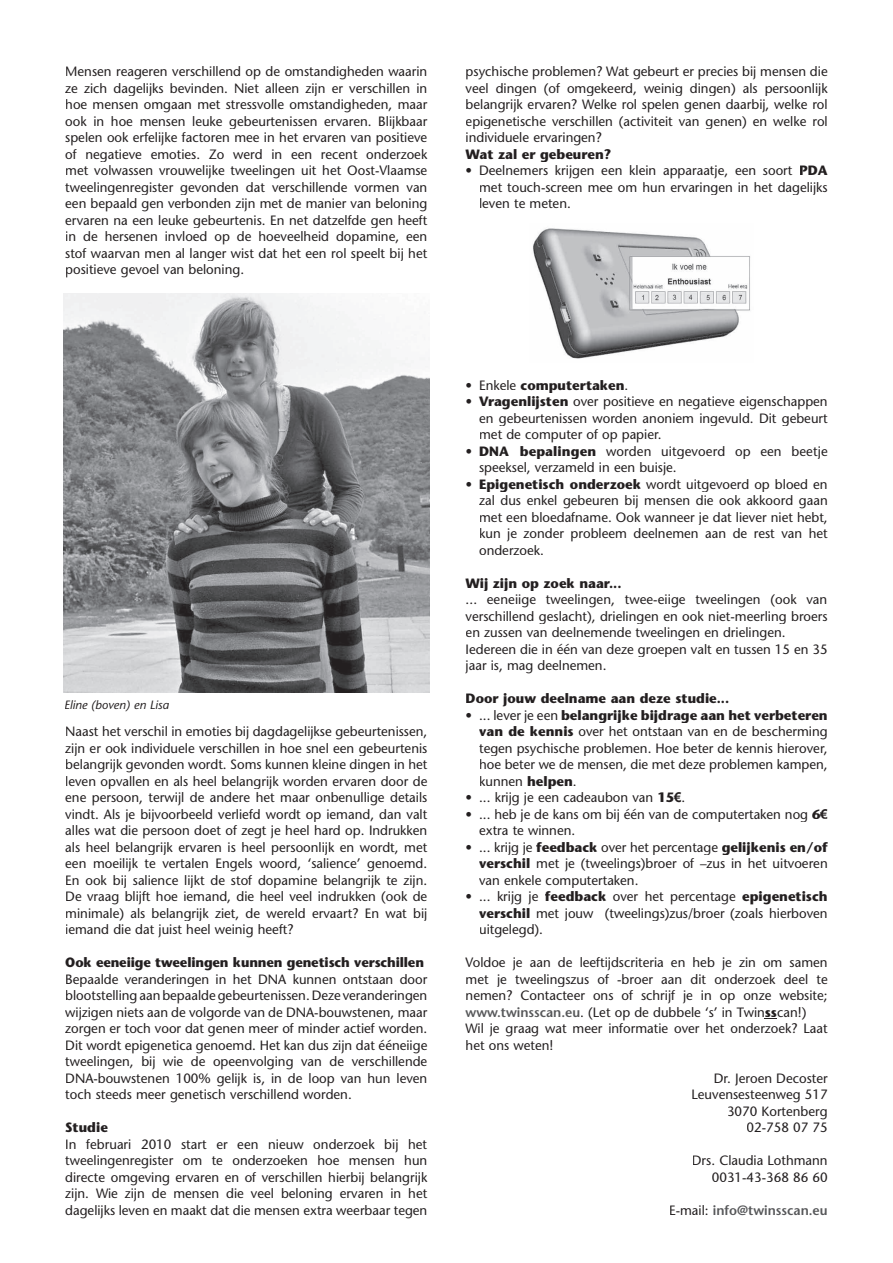
<style>
.page{position:relative;width:893px;height:1263px;background:#fff}
.page>*{position:absolute;margin:0;border:0;box-sizing:border-box;transform-origin:0 0}
.t1{font:13.5px/16.5px "Stone Sans";color:#231f20;text-align:justify}
.t2{font:700 13.5px "Stone Sans";color:#231f20}
.t3{font:600 13.5px "Stone Sans";color:#57585a}
.t4{font:italic 12px "Stone Sans";color:#231f20}
.s1{font-weight:700}
.s2{font-weight:400}
.s3{font-family:"Arial";font-weight:700}
.s4{font-weight:600;color:#57585a}
.s5{font-weight:400;color:#231f20}
</style>
<div class="page">
<svg style="left:765px;top:1018px;width:12px;height:1px"></svg>
<img style="left:64px;top:293px;width:365px;height:400px">
<img style="left:533px;top:228px;width:217px;height:131px">
<p class="t1" style="left:65px;top:63px;width:364px">Mensen reageren verschillend op de omstandigheden waarin ze zich dagelijks bevinden. Niet alleen zijn er verschillen in hoe mensen omgaan met stressvolle omstandigheden, maar ook in hoe mensen leuke gebeurtenissen ervaren. Blijkbaar spelen ook erfelijke factoren mee in het ervaren van positieve of negatieve emoties. Zo werd in een recent onderzoek met volwassen vrouwelijke tweelingen uit het Oost-Vlaamse tweelingenregister gevonden dat verschillende vormen van een bepaald gen verbonden zijn met de manier van beloning ervaren na een leuke gebeurtenis. En net datzelfde gen heeft in de hersenen invloed op de hoeveelheid dopamine, een stof waarvan men al langer wist dat het een rol speelt bij het positieve gevoel van beloning.</p>
<p class="t1" style="left:466px;top:63px;width:364px">psychische problemen? Wat gebeurt er precies bij mensen die veel dingen (of omgekeerd, weinig dingen) als persoonlijk belangrijk ervaren? Welke rol spelen genen daarbij, welke rol epigenetische verschillen (activiteit van genen) en welke rol individuele ervaringen?</p>
<p class="t2" style="left:466px;top:145px;width:147px">Wat zal er gebeuren?</p>
<p class="t1" style="left:479px;top:162px;width:350px;text-indent:-14px">• Deelnemers krijgen een klein apparaatje, een soort <span class="s1">PDA </span>met touch-screen mee om hun ervaringen in het dagelijks leven te meten.</p>
<p class="t4" style="left:64px;top:698px;width:106px">Eline (boven) en Lisa</p>
<p class="t1" style="left:65px;top:723px;width:364px">Naast het verschil in emoties bij dagdagelijkse gebeurtenissen, zijn er ook individuele verschillen in hoe snel een gebeurtenis belangrijk gevonden wordt. Soms kunnen kleine dingen in het leven opvallen en als heel belangrijk worden ervaren door de ene persoon, terwijl de andere het maar onbenullige details vindt. Als je bijvoorbeeld verliefd wordt op iemand, dan valt alles wat die persoon doet of zegt je heel hard op. Indrukken als heel belangrijk ervaren is heel persoonlijk en wordt, met een moeilijk te vertalen Engels woord, ‘salience’ genoemd.<br>En ook bij salience lijkt de stof dopamine belangrijk te zijn.<br>De vraag blijft hoe iemand, die heel veel indrukken (ook de minimale) als belangrijk ziet, de wereld ervaart? En wat bij iemand die dat juist heel weinig heeft?</p>
<p class="t2" style="left:65px;top:954px;width:360px">Ook eeneiige tweelingen kunnen genetisch verschillen</p>
<p class="t1" style="left:65px;top:970px;width:364px">Bepaalde veranderingen in het DNA kunnen ontstaan door blootstelling aan bepaalde gebeurtenissen. Deze veranderingen wijzigen niets aan de volgorde van de DNA-bouwstenen, maar zorgen er toch voor dat genen meer of minder actief worden.<br>Dit wordt epigenetica genoemd. Het kan dus zijn dat ééneiige tweelingen, bij wie de opeenvolging van de verschillende DNA-bouwstenen 100% gelijk is, in de loop van hun leven toch steeds meer genetisch verschillend worden.</p>
<p class="t2" style="left:65px;top:1119px;width:44px">Studie</p>
<p class="t1" style="left:65px;top:1135px;width:364px">In februari 2010 start er een nieuw onderzoek bij het tweelingenregister om te onderzoeken hoe mensen hun directe omgeving ervaren en of verschillen hierbij belangrijk zijn. Wie zijn de mensen die veel beloning ervaren in het dagelijks leven en maakt dat die mensen extra weerbaar tegen</p>
<p class="t2" style="left:466px;top:376px;width:164px"><span class="s2">• Enkele</span> computertaken<span class="s2">.</span></p>
<p class="t1" style="left:479px;top:393px;width:350px;text-indent:-14px"><span class="s1">• Vragenlijsten</span> over positieve en negatieve eigenschappen en gebeurtenissen worden anoniem ingevuld. Dit gebeurt met de computer of op papier.</p>
<p class="t1" style="left:479px;top:442px;width:350px;text-indent:-14px"><span class="s1">• DNA bepalingen</span> worden uitgevoerd op een beetje speeksel, verzameld in een buisje.</p>
<p class="t1" style="left:479px;top:475px;width:350px;text-indent:-14px"><span class="s1">• Epigenetisch onderzoek</span> wordt uitgevoerd op bloed en zal dus enkel gebeuren bij mensen die ook akkoord gaan met een bloedafname. Ook wanneer je dat liever niet hebt, kun je zonder probleem deelnemen aan de rest van het onderzoek.</p>
<p class="t2" style="left:466px;top:574px;width:157px">Wij zijn op zoek naar...</p>
<p class="t1" style="left:466px;top:591px;width:364px;text-align:left">... eeneiige tweelingen, twee-eiige tweelingen (ook van verschillend geslacht), drielingen en ook niet-meerling broers en zussen van deelnemende tweelingen en drielingen.<br>Iedereen die in één van deze groepen valt en tussen 15 en 35 jaar is, mag deelnemen.</p>
<p class="t2" style="left:466px;top:690px;width:265px">Door jouw deelname aan deze studie...</p>
<p class="t1" style="left:479px;top:706px;width:350px;text-indent:-14px">• ... lever je een <span class="s1">belangrijke bijdrage aan het verbeteren van de kennis</span> over het ontstaan van en de bescherming tegen psychische problemen. Hoe beter de kennis hierover, hoe beter we de mensen, die met deze problemen kampen, kunnen <span class="s1">helpen</span>.</p>
<p class="t1" style="left:466px;top:789px;width:221px">• ... krijg je een cadeaubon van <span class="s1">15</span><span class="s3">€</span>.</p>
<p class="t1" style="left:479px;top:805px;width:350px;text-indent:-14px">• ... heb je de kans om bij één van de computertaken nog <span class="s1">6</span><span class="s3">€ </span>extra te winnen.</p>
<p class="t1" style="left:479px;top:838px;width:350px;text-indent:-14px">• ... krijg je <span class="s1">feedback</span> over het percentage <span class="s1">gelijkenis en/of verschil</span> met je (tweelings)broer of –zus in het uitvoeren van enkele computertaken.</p>
<p class="t1" style="left:479px;top:888px;width:350px;text-indent:-14px">• ... krijg je <span class="s1">feedback</span> over het percentage <span class="s1">epigenetisch verschil</span> met jouw (tweelings)zus/broer (zoals hierboven uitgelegd).</p>
<p class="t1" style="left:466px;top:954px;width:364px;text-align:left">Voldoe je aan de leeftijdscriteria en heb je zin om samen met je tweelingszus of -broer aan dit onderzoek deel te nemen? Contacteer ons of schrijf je in op onze website; <span class="s4">www.twinsscan.eu</span>. (Let op de dubbele ‘s’ in Twin<span class="s1">ss</span>can!)<br>Wil je graag wat meer informatie over het onderzoek? Laat het ons weten!</p>
<p class="t1" style="left:692px;top:1069px;width:138px;text-align:right">Dr. Jeroen Decoster<br>Leuvensesteenweg 517<br>3070 Kortenberg<br>02-758 07 75</p>
<p class="t1" style="left:692px;top:1152px;width:137px;text-align:right">Drs. Claudia Lothmann<br>0031-43-368 86 60</p>
<p class="t3" style="left:669px;top:1201px;width:160px"><span class="s5">E-mail:</span> info@twinsscan.eu</p>
</div>
